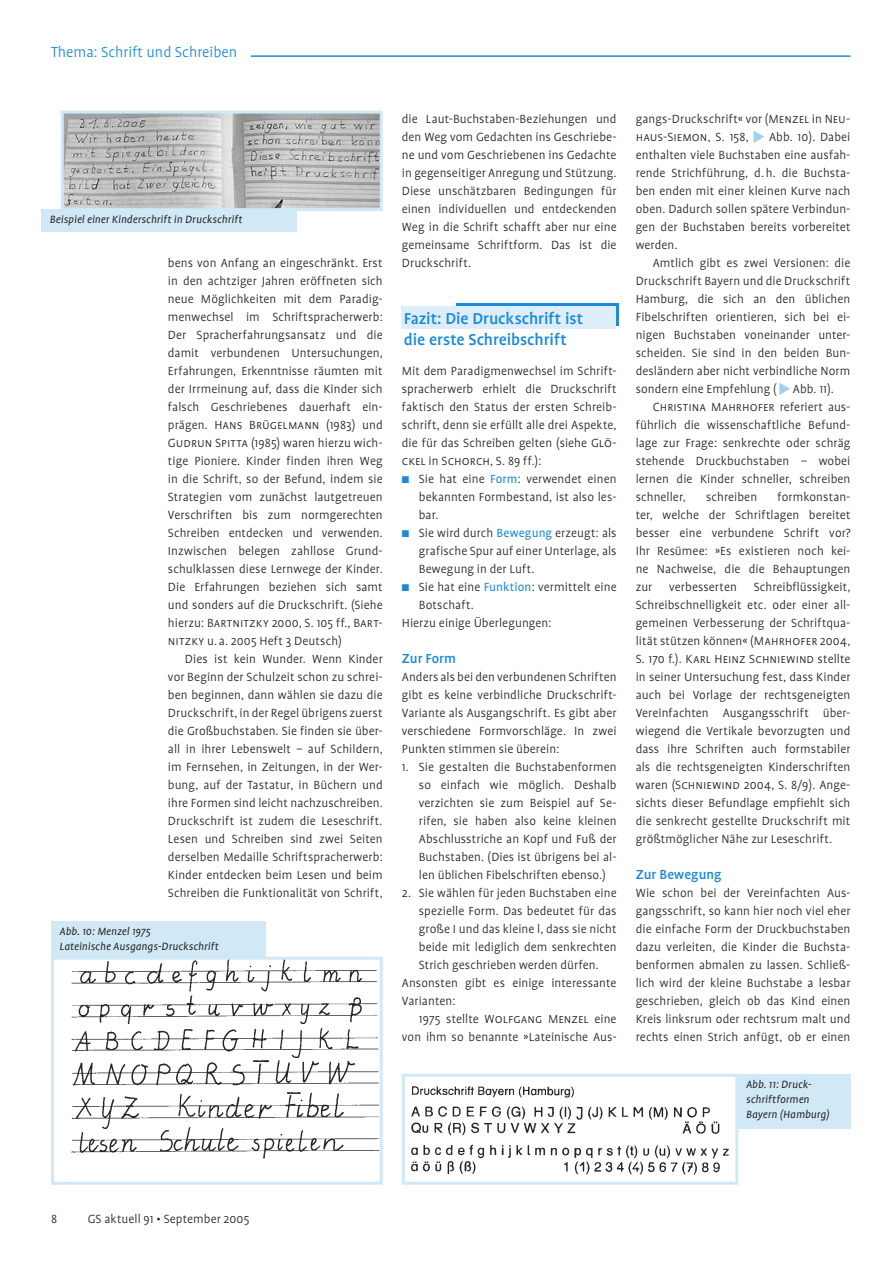
<style>
.page{position:relative;width:893px;height:1263px;background:#fff}
.page>*{position:absolute;margin:0;border:0;box-sizing:border-box;transform-origin:0 0}
.z_Praxis_12_14{font:500 18px/21px "Profile";letter-spacing:-.005em;color:#1a8ad9}
.Kopfzeile{font:300 16.5px "Profile";color:#1a8ad9}
.z_blau_10_12{font:500 15px "Profile";color:#1a8ad9}
.Fließtext_9_12{font:300 13.5px/18px "Profile";letter-spacing:.005em;color:#232425;text-align:justify}
.Fließtext_9_12_ohne_Einzug{font:300 13.5px/18px "Profile";letter-spacing:.005em;color:#232425;text-align:justify}
.fließtext_Einzug{font:300 13.5px/18px "Profile";letter-spacing:.005em;color:#232425;text-align:justify}
.Bildlegende_schwarz{font:italic 12px/15px "Profile";letter-spacing:.01em;color:#232425}
.s1{font-family:"Profile SC"}
.s2{color:#1a8ad9}
.s3{font-weight:400;color:#1a8ad9}
</style>
<div class="page">
<hr style="left:51px;top:55px;width:799px;height:2px;background:#1a8ad9">
<div style="left:456px;top:303px;width:163px;height:23px;background:linear-gradient(to right,#1a8ad9,#1a8ad9)"></div>
<div style="left:401px;top:307px;width:215px;height:22px;background:#ddedf9"></div>
<svg style="left:753px;top:131px;width:11px;height:12px"></svg>
<svg style="left:779px;top:383px;width:11px;height:12px"></svg>
<img style="left:71px;top:961px;width:308px;height:198px">
<div style="left:51px;top:957px;width:332px;height:228px;border:3px solid #d1e8f7"></div>
<div style="left:51px;top:921px;width:215px;height:38px;background:#d1e8f7"></div>
<img style="left:410px;top:1086px;width:319px;height:89px">
<div style="left:402px;top:1074px;width:336px;height:111px;border:3px solid #d1e8f7"></div>
<div style="left:737px;top:1074px;width:113px;height:54px;background:#d1e8f7"></div>
<div style="left:51px;top:45px;width:200px;height:27px;background:#fff"></div>
<div style="left:41px;top:209px;width:256px;height:23px;background:#d1e8f7"></div>
<img style="left:65px;top:115px;width:314px;height:92px">
<div style="left:61px;top:111px;width:322px;height:100px;border:3px solid #d1e8f7"></div>
<p class="Kopfzeile" style="left:51px;top:43px;width:188px">Thema: Schrift und Schreiben</p>
<p class="Bildlegende_schwarz" style="left:50px;top:212px;width:194px">Beispiel einer Kinderschrift in Druckschrift</p>
<p class="Fließtext_9_12" style="left:168px;top:254px;width:216px">bens von Anfang an eingeschränkt. Erst in den achtziger Jahren eröffneten sich neue Möglichkeiten mit dem Paradig&shy;menwechsel im Schriftspracherwerb:<br>Der Spracherfahrungsansatz und die damit verbundenen Untersuchungen, Erfahrungen, Erkenntnisse räumten mit der Irrmeinung auf, dass die Kinder sich falsch Geschriebenes dauerhaft ein&shy;prägen. <span class="s1">Hans Brügelmann</span> (1983) und <span class="s1">Gudrun Spitta</span> (1985) waren hierzu wich&shy;tige Pioniere. Kinder finden ihren Weg in die Schrift, so der Befund, indem sie Strategien vom zunächst lautgetreuen Verschriften bis zum normgerechten Schreiben entdecken und verwenden.<br>Inzwischen belegen zahllose Grund&shy;schulklassen diese Lernwege der Kinder.<br>Die Erfahrungen beziehen sich samt und sonders auf die Druckschrift. (Siehe hierzu: <span class="s1">Bartnitzky</span> 2000, S. 105 ff., <span class="s1">Bart&shy;nitzky</span> u. a. 2005 Heft 3 Deutsch)</p>
<p class="Fließtext_9_12" style="left:168px;top:650px;width:216px;text-indent:17px">Dies ist kein Wunder. Wenn Kinder vor Beginn der Schulzeit schon zu schrei&shy;ben beginnen, dann wählen sie dazu die Druckschrift, in der Regel übrigens zuerst die Großbuchstaben. Sie finden sie über&shy;all in ihrer Lebenswelt – auf Schildern, im Fernsehen, in Zeitungen, in der Wer&shy;bung, auf der Tastatur, in Büchern und ihre Formen sind leicht nachzuschreiben.<br>Druckschrift ist zudem die Leseschrift.<br>Lesen und Schreiben sind zwei Seiten derselben Medaille Schriftspracherwerb:<br>Kinder entdecken beim Lesen und beim Schreiben die Funktionalität von Schrift,</p>
<p class="Bildlegende_schwarz" style="left:60px;top:924px;width:93px">Abb. 10: Menzel 1975</p>
<p class="Bildlegende_schwarz" style="left:60px;top:939px;width:161px">Lateinische Ausgangs-Druckschrift</p>
<p class="Fließtext_9_12" style="left:402px;top:110px;width:216px">die Laut-Buchstaben-Beziehungen und den Weg vom Gedachten ins Geschriebe&shy;ne und vom Geschriebenen ins Gedachte in gegenseitiger Anregung und Stützung.<br>Diese unschätzbaren Bedingungen für einen individuellen und entdeckenden Weg in die Schrift schafft aber nur eine gemeinsame Schriftform. Das ist die Druckschrift.</p>
<p class="z_Praxis_12_14" style="left:404px;top:308px;width:181px">Fazit: Die Druckschrift ist die erste Schreibschrift</p>
<p class="Fließtext_9_12_ohne_Einzug" style="left:402px;top:362px;width:216px">Mit dem Paradigmenwechsel im Schrift&shy;spracherwerb erhielt die Druckschrift faktisch den Status der ersten Schreib&shy;schrift, denn sie erfüllt alle drei Aspekte, die für das Schreiben gelten (siehe <span class="s1">Glö&shy;ckel</span> in <span class="s1">Schorch</span>, S. 89 ff.):</p>
<p class="fließtext_Einzug" style="left:419px;top:470px;width:199px;text-indent:-17px"><span class="s2">■</span> Sie hat eine <span class="s3">Form</span>: verwendet einen bekannten Formbestand, ist also les&shy;bar.</p>
<p class="fließtext_Einzug" style="left:419px;top:524px;width:199px;text-indent:-17px"><span class="s2">■</span> Sie wird durch <span class="s3">Bewegung</span> erzeugt: als grafische Spur auf einer Unterlage, als Bewegung in der Luft.</p>
<p class="fließtext_Einzug" style="left:419px;top:578px;width:199px;text-indent:-17px"><span class="s2">■</span> Sie hat eine <span class="s3">Funktion</span>: vermittelt eine<br>Botschaft.</p>
<p class="Fließtext_9_12_ohne_Einzug" style="left:402px;top:614px;width:151px">Hierzu einige Überlegungen:</p>
<p class="z_blau_10_12" style="left:402px;top:651px;width:56px">Zur Form</p>
<p class="Fließtext_9_12_ohne_Einzug" style="left:402px;top:668px;width:216px">Anders als bei den verbundenen Schriften gibt es keine verbindliche Druckschrift-Variante als Ausgangschrift. Es gibt aber verschiedene Formvorschläge. In zwei Punkten stimmen sie überein:</p>
<p class="fließtext_Einzug" style="left:419px;top:758px;width:199px;text-indent:-17px">1. Sie gestalten die Buchstabenformen so einfach wie möglich. Deshalb verzichten sie zum Beispiel auf Se&shy;rifen, sie haben also keine kleinen Abschlusstriche an Kopf und Fuß der Buchstaben. (Dies ist übrigens bei al&shy;len üblichen Fibelschriften ebenso.)</p>
<p class="fließtext_Einzug" style="left:419px;top:884px;width:199px;text-indent:-17px">2. Sie wählen für jeden Buchstaben eine spezielle Form. Das bedeutet für das große I und das kleine l, dass sie nicht beide mit lediglich dem senkrechten Strich geschrieben werden dürfen.</p>
<p class="Fließtext_9_12_ohne_Einzug" style="left:402px;top:974px;width:216px">Ansonsten gibt es einige interessante<br>Varianten:</p>
<p class="Fließtext_9_12" style="left:402px;top:1010px;width:216px;text-align:right">1975 stellte <span class="s1">Wolfgang Menzel</span> eine von ihm so benannte »Lateinische Aus-</p>
<p class="Fließtext_9_12" style="left:636px;top:110px;width:216px">gangs-Druckschrift« vor (<span class="s1">Menzel</span> in <span class="s1">Neu&shy;haus-Siemon,</span> S. 158,</p>
<p class="Fließtext_9_12" style="left:636px;top:128px;width:216px;text-indent:133px">Abb. 10). Dabei enthalten viele Buchstaben eine ausfah&shy;rende Strichführung, d. h. die Buchsta&shy;ben enden mit einer kleinen Kurve nach oben. Dadurch sollen spätere Verbindun&shy;gen der Buchstaben bereits vorbereitet werden.</p>
<p class="Fließtext_9_12" style="left:636px;top:254px;width:216px;text-indent:17px">Amtlich gibt es zwei Versionen: die Druckschrift Bayern und die Druckschrift Hamburg, die sich an den üblichen Fibelschriften orientieren, sich bei ei&shy;nigen Buchstaben voneinander unter&shy;scheiden. Sie sind in den beiden Bun&shy;desländern aber nicht verbindliche Norm sondern eine Empfehlung ( Abb. 11).</p>
<p class="Fließtext_9_12" style="left:636px;top:398px;width:216px;text-indent:17px"><span class="s1">Christina Mahrhofer</span> referiert aus&shy;führlich die wissenschaftliche Befund&shy;lage zur Frage: senkrechte oder schräg stehende Druckbuchstaben – wobei lernen die Kinder schneller, schreiben schneller,</p>
<p class="Fließtext_9_12" style="left:636px;top:488px;width:216px;text-indent:142px">formkonstan&shy;ter, welche der Schriftlagen bereitet besser eine verbundene Schrift vor?<br>Ihr Resümee: »Es existieren noch kei&shy;ne Nachweise, die die Behauptungen zur verbesserten Schreibflüssigkeit, Schreibschnelligkeit etc. oder einer all&shy;gemeinen Verbesserung der Schriftqua&shy;lität stützen können« (<span class="s1">Mahrhofer</span> 2004, S. 170 f.). <span class="s1">Karl Heinz Schniewind</span> stellte in seiner Untersuchung fest, dass Kinder auch bei Vorlage der rechtsgeneigten Vereinfachten Ausgangsschrift über&shy;wiegend die Vertikale bevorzugten und dass ihre Schriften auch formstabiler als die rechtsgeneigten Kinderschriften waren (<span class="s1">Schniewind</span> 2004, S. 8/9). Ange&shy;sichts dieser Befundlage empfiehlt sich die senkrecht gestellte Druckschrift mit größtmöglicher Nähe zur Leseschrift.</p>
<p class="z_blau_10_12" style="left:636px;top:867px;width:87px">Zur Bewegung</p>
<p class="Fließtext_9_12_ohne_Einzug" style="left:636px;top:884px;width:216px">Wie schon bei der Vereinfachten Aus&shy;gangsschrift, so kann hier noch viel eher die einfache Form der Druckbuchstaben dazu verleiten, die Kinder die Buchsta&shy;benformen abmalen zu lassen. Schließ&shy;lich wird der kleine Buchstabe a lesbar geschrieben, gleich ob das Kind einen Kreis linksrum oder rechtsrum malt und rechts einen Strich anfügt, ob er einen</p>
<p class="Fließtext_9_12" style="left:706px;top:488px;width:53px">schreiben</p>
<p class="Bildlegende_schwarz" style="left:746px;top:1076px;width:85px">Abb. 11: Druck&shy;schriftformen<br>Bayern (Hamburg)</p>
<p class="Fließtext_9_12" style="left:51px;top:1210px;width:8px">8</p>
<p class="Fließtext_9_12" style="left:88px;top:1210px;width:163px">GS aktuell 91 • September 2005</p>
</div>
